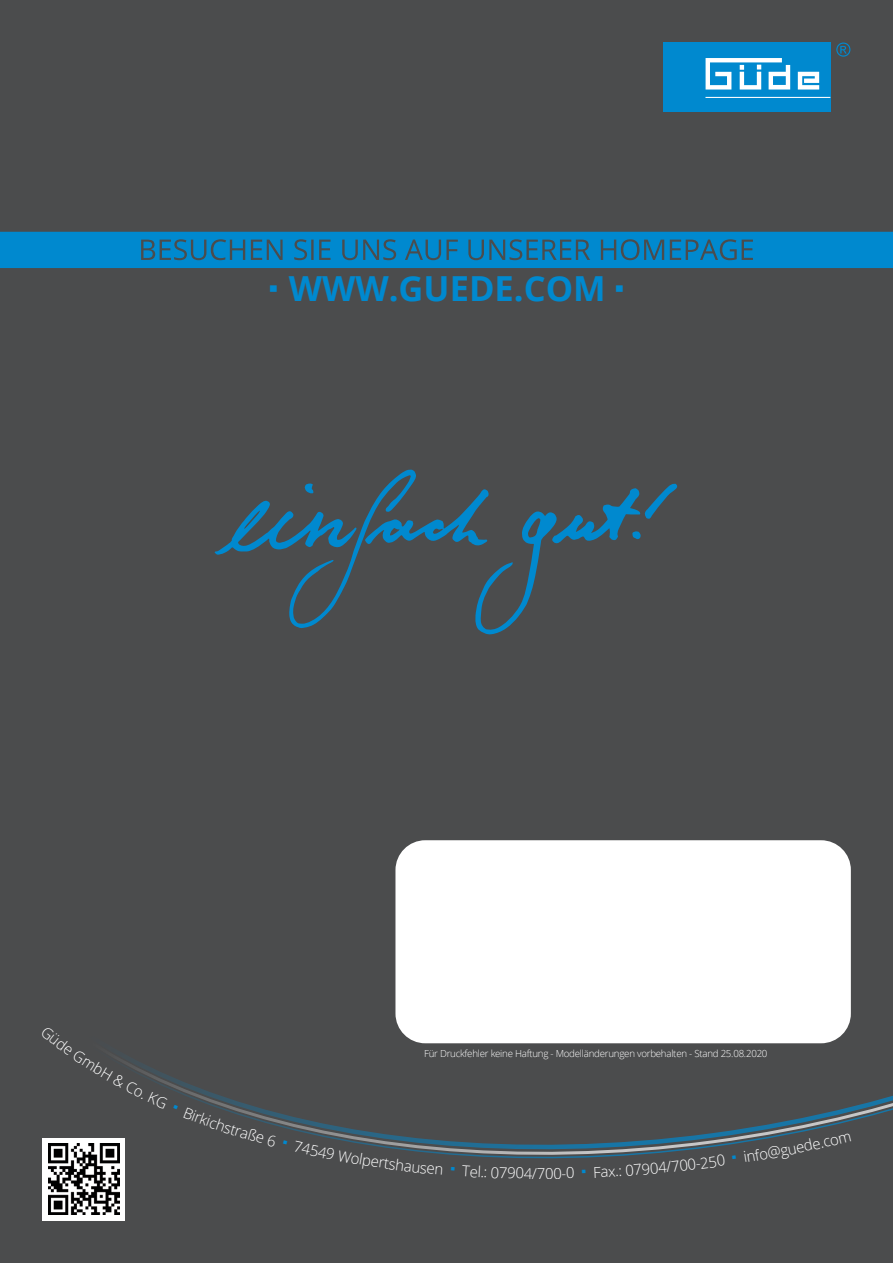
<style>
.page{position:relative;width:893px;height:1263px;background:#4b4c4d}
.page>*{position:absolute;margin:0;border:0;box-sizing:border-box;transform-origin:0 0}
.t1{font:700 34.5px "Open Sans";color:#0089cf}
.t2{font:300 15px "Open Sans";color:#fff}
.t3{font:300 9.75px "Open Sans";letter-spacing:-.025em;color:#fff}
</style>
<div class="page">
<svg style="left:0;top:232px;width:893px;height:36px;background:#0882c0"></svg>
<svg style="left:836px;top:43px;width:14px;height:14px"></svg>
<div style="left:663px;top:43px;width:167px;height:69px;background:#0089cf"></div>
<svg style="left:705px;top:58px;width:125px;height:40px"></svg>
<svg style="left:42px;top:1019px;width:851px;height:179px"></svg>
<div style="left:43px;top:1138px;width:82px;height:82px;background:#fff"></div>
<img style="left:49px;top:1147px;width:70px;height:67px">
<div style="left:395px;top:840px;width:456px;height:203px;background:#fff;border-radius:30px"></div>
<svg style="left:215px;top:469px;width:463px;height:166px"></svg>
<svg style="left:283px;top:1140px;width:4px;height:5px"></svg>
<svg style="left:451px;top:1167px;width:4px;height:4px"></svg>
<svg style="left:582px;top:1169px;width:4px;height:4px"></svg>
<svg style="left:732px;top:1155px;width:4px;height:4px"></svg>
<svg style="left:42px;top:1026px;width:234px;height:121px"></svg>
<svg style="left:294px;top:1141px;width:148px;height:34px"></svg>
<svg style="left:462px;top:1165px;width:8px;height:11px"></svg>
<svg style="left:491px;top:1167px;width:41px;height:12px"></svg>
<svg style="left:620px;top:1164px;width:13px;height:12px"></svg>
<svg style="left:666px;top:1160px;width:13px;height:12px"></svg>
<svg style="left:709px;top:1154px;width:16px;height:13px"></svg>
<svg style="left:744px;top:1143px;width:60px;height:19px"></svg>
<svg style="left:830px;top:1133px;width:21px;height:13px"></svg>
<h1 class="t1" style="left:289px;top:264px;width:318px">WWW.GUEDE.COM</h1>
<p class="t3" style="left:424px;top:1047px;width:345px">Für Druckfehler keine Haftung - Modelländerungen vorbehalten - Stand 25.08.2020</p>
<h2 class="t2" style="left:470px;top:1161px;width:19px;rotate:3deg">el.:</h2>
<h2 class="t2" style="left:532px;top:1163px;width:15px">/7</h2>
<h2 class="t2" style="left:545px;top:1163px;width:31px;rotate:-1deg">00-0</h2>
<h2 class="t2" style="left:593px;top:1162px;width:27px;rotate:-3deg">Fax.</h2>
<h2 class="t2" style="left:633px;top:1159px;width:35px;rotate:-5deg">7904</h2>
<h2 class="t2" style="left:678px;top:1155px;width:31px;rotate:-7deg">00-2</h2>
<h2 class="t2" style="left:802px;top:1136px;width:28px;rotate:-12deg">de.c</h2>
</div>
